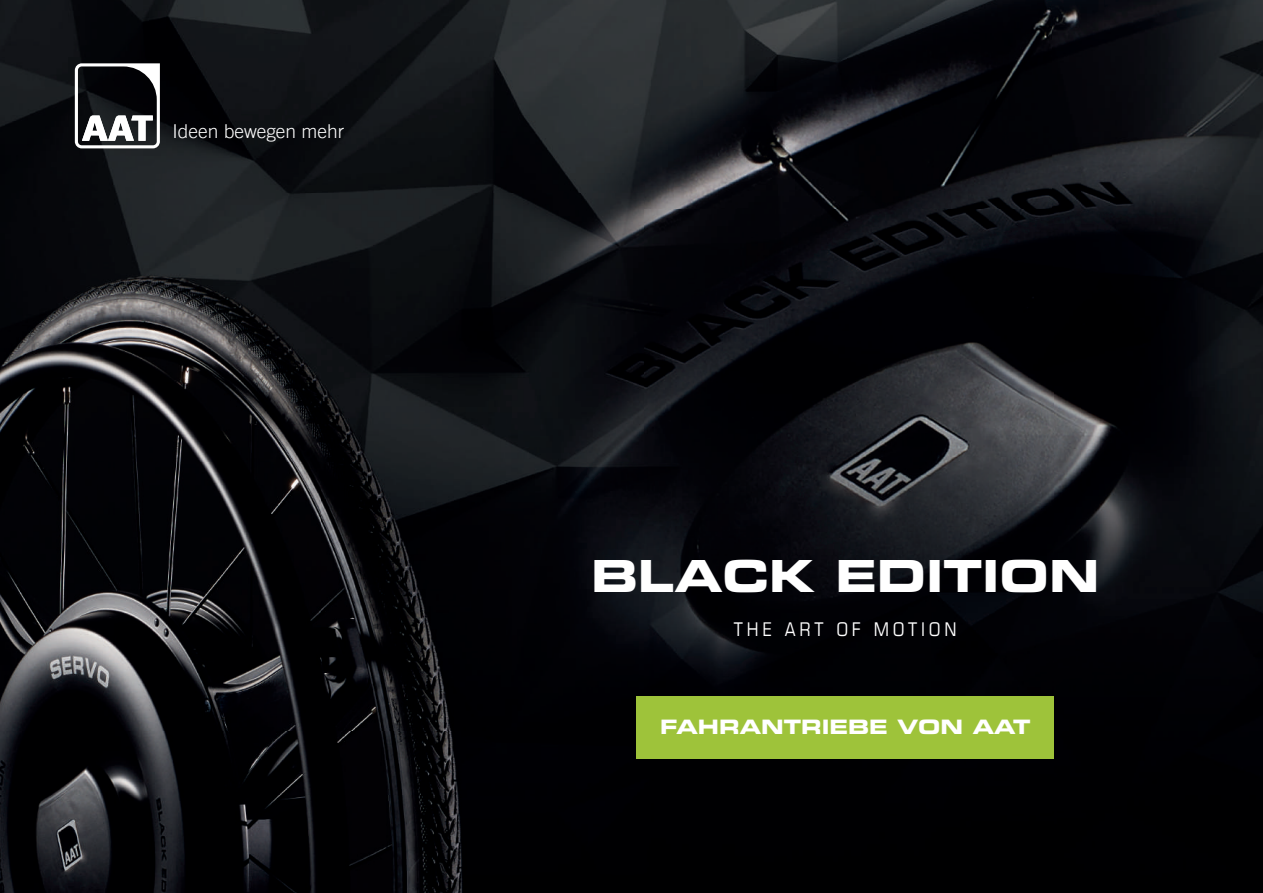
<style>
.page{position:relative;width:1263px;height:893px;background:#fff}
.page>*{position:absolute;margin:0;border:0;box-sizing:border-box;transform-origin:0 0}
.t1{font:44.25px "Eurostile LT Pro Bold Ex 2";color:#fff}
.t2{font:19.95px "Eurostile LT Pro Bold Ex 2";color:#fff}
.t3{font:300 19.2px "Trade Gothic LT";color:#fff}
.t4{font:condensed 18.9px "Eurostile LT Pro";letter-spacing:.2em;color:#fff}
</style>
<div class="page">
<img style="left:0;top:0;width:1052px;height:209px">
<img style="left:1052px;top:0;width:211px;height:893px">
<img style="left:643px;top:209px;width:410px;height:684px">
<svg style="left:75px;top:63px;width:85px;height:85px"></svg>
<img style="left:0;top:193px;width:643px;height:700px">
<div style="left:637px;top:696px;width:417px;height:63px;background:#9ec33a"></div>
<p class="t3" style="left:173px;top:120px;width:173px">Ideen bewegen mehr</p>
<h1 class="t1" style="left:591px;top:544px;width:510px">BLACK EDITION</h1>
<p class="t4" style="left:734px;top:618px;width:224px">THE ART OF MOTION</p>
<p class="t2" style="left:660px;top:713px;width:372px">FAHRANTRIEBE VON AAT</p>
</div>
